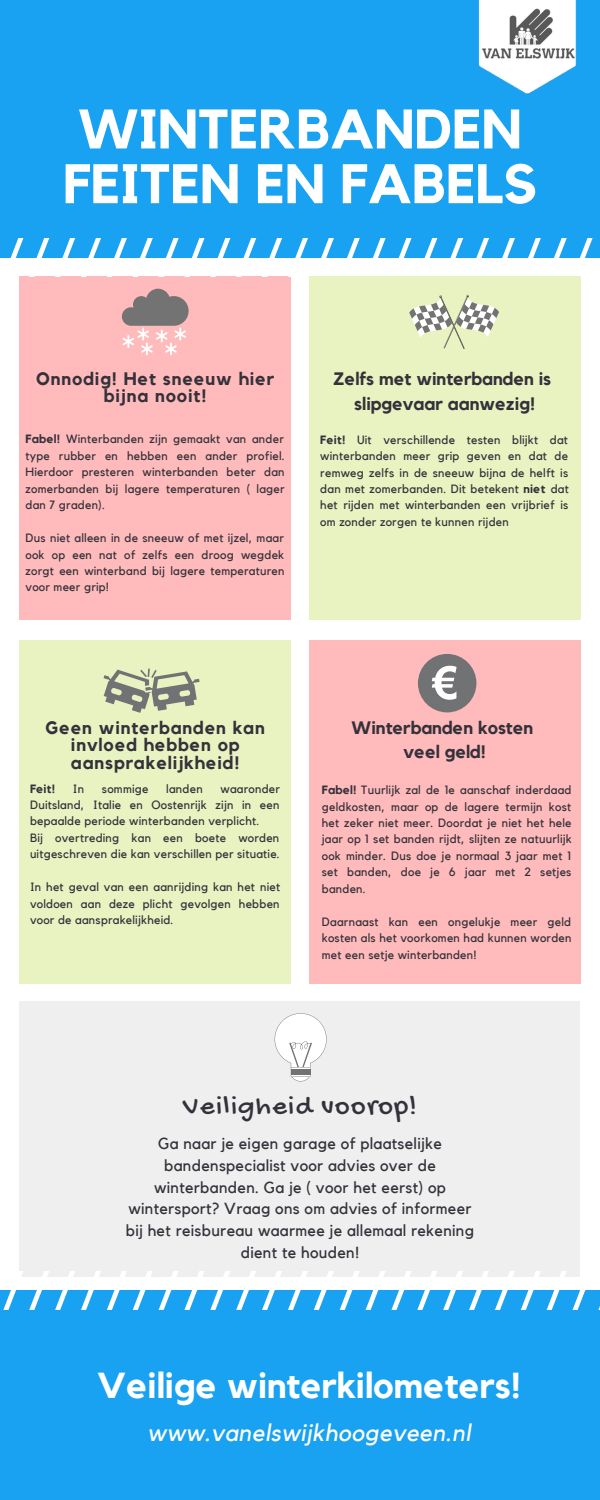
<style>
.page{position:relative;width:600px;height:1500px;background:#fff}
.page>*{position:absolute;margin:0;border:0;box-sizing:border-box;transform-origin:0 0}
.t1{font:700 55px/54.8px "Kollektif";color:#fff}
.t2{font:700 36px "Kollektif";color:#fff}
.t3{font:28px "Gochi Hand";letter-spacing:.05em;color:#34313a}
.t4{font:italic 24px "Kollektif";letter-spacing:.02em;color:#fff}
.t5{font:700 18px/17.4px "Kollektif";letter-spacing:.05em;color:#34313a;text-align:center}
.t6{font:700 18px/24.8px "Kollektif";color:#34313a;text-align:center}
.t7{font:16px/21.8px "Kollektif";letter-spacing:.02em;color:#34313a;text-align:center}
.t8{font:12px/16.5px "Kollektif";letter-spacing:.02em;color:#34313a;text-align:justify}
.t9{font:700 12px "Kollektif";color:#34313a}
.s1{font-weight:700}
</style>
<div class="page">
<div style="left:0;top:0;width:600px;height:257px;background:#18a2f1"></div>
<div style="left:0;top:1290px;width:600px;height:210px;background:#18a2f1"></div>
<div style="left:19px;top:276px;width:272px;height:343px;background:#fbb"></div>
<div style="left:19px;top:640px;width:272px;height:344px;background:#e9f3c1"></div>
<svg style="left:0;top:239px;width:600px;height:19px"></svg>
<div style="left:309px;top:276px;width:271px;height:343px;background:#e9f3c1"></div>
<div style="left:309px;top:640px;width:271px;height:344px;background:#fbb"></div>
<div style="left:19px;top:1002px;width:561px;height:275px;background:#efefef"></div>
<svg style="left:3px;top:1272px;width:597px;height:37px"></svg>
<svg style="left:122px;top:289px;width:67px;height:66px"></svg>
<div style="left:418px;top:654px;width:58px;height:58px;background:#717273;border-radius:50%"></div>
<svg style="left:432px;top:666px;width:25px;height:34px"></svg>
<svg style="left:409px;top:295px;width:90px;height:54px"></svg>
<svg style="left:104px;top:669px;width:96px;height:44px"></svg>
<svg style="left:275px;top:1013px;width:52px;height:69px"></svg>
<hr style="left:291px;top:1072px;width:20px;height:3px;background:#717273">
<hr style="left:291px;top:1069px;width:20px;height:2px;background:#717273">
<img style="left:478px;top:0;width:99px;height:94px">
<h1 class="t1" style="left:63px;top:104px;width:475px">WINTERBANDEN<br>FEITEN EN FABELS</h1>
<h3 class="t5" style="left:36px;top:370px;width:240px">Onnodig! Het sneeuw hier bijna nooit!</h3>
<p class="t8" style="left:26px;top:431px;width:261px"><span class="s1">Fabel!</span> Winterbanden zijn gemaakt van ander type rubber en hebben een ander profiel.<br>Hierdoor presteren winterbanden beter dan zomerbanden bij lagere temperaturen ( lager dan 7 graden).</p>
<p class="t8" style="left:26px;top:530px;width:260px">Dus niet alleen in de sneeuw of met ijzel, maar ook op een nat of zelfs een droog wegdek zorgt een winterband bij lagere temperaturen voor meer grip!</p>
<h3 class="t6" style="left:333px;top:367px;width:220px">Zelfs met winterbanden is slipgevaar aanwezig!</h3>
<p class="t8" style="left:320px;top:432px;width:250px"><span class="s1">Feit!</span> Uit verschillende testen blijkt dat winterbanden meer grip geven en dat de remweg zelfs in de sneeuw bijna de helft is dan met zomerbanden. Dit betekent <span class="s1">niet</span> dat het rijden met winterbanden een vrijbrief is om zonder zorgen te kunnen rijden</p>
<h3 class="t5" style="left:46px;top:720px;width:221px">Geen winterbanden kan invloed hebben op aansprakelijkheid!</h3>
<p class="t9" style="left:30px;top:783px;width:27px">Feit!</p>
<p class="t8" style="left:73px;top:781px;width:13px">In</p>
<p class="t8" style="left:102px;top:781px;width:48px">sommige</p>
<p class="t8" style="left:166px;top:781px;width:38px">landen</p>
<p class="t8" style="left:30px;top:781px;width:252px;text-align:left;text-indent:191px">waaronder Duitsland, Italie en Oostenrijk zijn in een bepaalde periode winterbanden verplicht.<br>Bij overtreding kan een boete worden uitgeschreven die kan verschillen per situatie.</p>
<p class="t8" style="left:30px;top:879px;width:252px">In het geval van een aanrijding kan het niet voldoen aan deze plicht gevolgen hebben voor de aansprakelijkheid.</p>
<h3 class="t6" style="left:352px;top:716px;width:183px">Winterbanden kosten veel geld!</h3>
<p class="t8" style="left:322px;top:782px;width:252px"><span class="s1">Fabel!</span> Tuurlijk zal de 1e aanschaf inderdaad geldkosten, maar op de lagere termijn kost het zeker niet meer. Doordat je niet het hele jaar op 1 set banden rijdt, slijten ze natuurlijk ook minder. Dus doe je normaal 3 jaar met 1 set banden, doe je 6 jaar met 2 setjes banden.</p>
<p class="t8" style="left:322px;top:914px;width:251px">Daarnaast kan een ongelukje meer geld kosten als het voorkomen had kunnen worden met een setje winterbanden!</p>
<h3 class="t3" style="left:183px;top:1091px;width:235px">Veiligheid voorop!</h3>
<h3 class="t7" style="left:126px;top:1133px;width:350px">Ga naar je eigen garage of plaatselijke bandenspecialist voor advies over de winterbanden. Ga je ( voor het eerst) op wintersport? Vraag ons om advies of informeer bij het reisbureau waarmee je allemaal rekening dient te houden!</h3>
<h2 class="t2" style="left:97px;top:1369px;width:425px">Veilige winterkilometers!</h2>
<h3 class="t4" style="left:148px;top:1421px;width:324px">www.vanelswijkhoogeveen.nl</h3>
</div>
